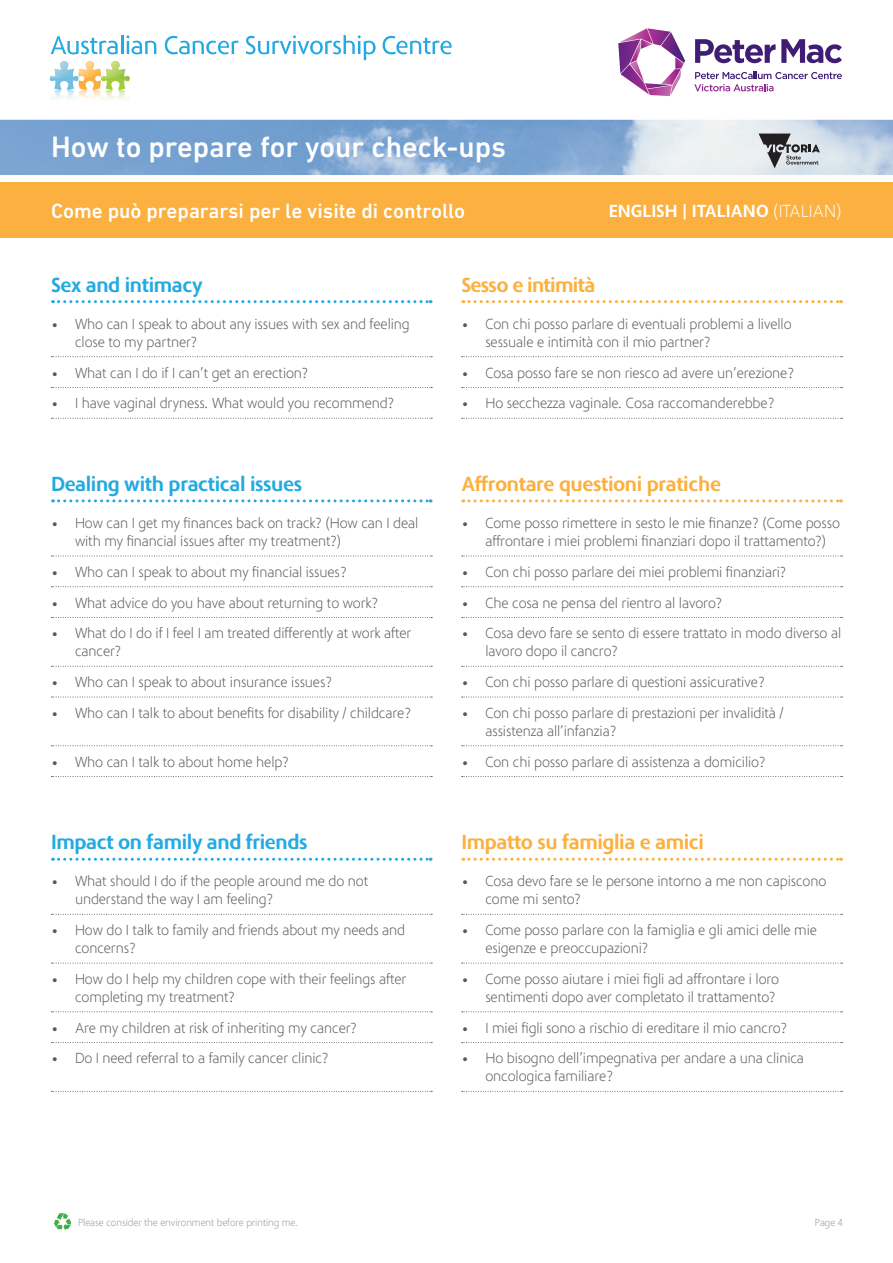
<style>
.page{position:relative;width:893px;height:1263px;background:#fff}
.page>*{position:absolute;margin:0;border:0;box-sizing:border-box;transform-origin:0 0}
.t1{font:500 30px "DIN Next LT Pro";color:#fff}
.Sub_Head_1{font:700 21px "Phoenica STD";letter-spacing:-.02em;color:#24aae1}
.Sub_Head_1-2{font:700 21px "Phoenica STD";letter-spacing:-.02em;color:#fbb03f}
.t2{font:500 21px "DIN Next LT Pro";color:#fff}
.t3{font:700 18px "Phoenica STD";color:#fff}
.t4{font:300 15px/18px "Phoenica STD";letter-spacing:-.02em;color:#57585a}
.t5{font:300 10.5px "Phoenica STD";letter-spacing:-.02em;color:#939598}
.s1{font-weight:300}
</style>
<div class="page">
<img style="left:0;top:120px;width:893px;height:55px">
<svg style="left:54px;top:1213px;width:17px;height:17px"></svg>
<svg style="left:758px;top:134px;width:62px;height:34px;background:#a0a4a8"></svg>
<svg style="left:51px;top:35px;width:105px;height:19px"></svg>
<svg style="left:165px;top:36px;width:74px;height:18px"></svg>
<svg style="left:246px;top:35px;width:130px;height:25px"></svg>
<svg style="left:383px;top:36px;width:69px;height:18px"></svg>
<svg style="left:49px;top:61px;width:81px;height:29px"></svg>
<svg style="left:50px;top:90px;width:29px;height:8px"></svg>
<svg style="left:79px;top:90px;width:22px;height:9px"></svg>
<svg style="left:101px;top:90px;width:29px;height:9px"></svg>
<svg style="left:695px;top:39px;width:147px;height:24px"></svg>
<svg style="left:694px;top:72px;width:148px;height:19px"></svg>
<svg style="left:618px;top:28px;width:67px;height:68px"></svg>
<div style="left:0;top:183px;width:893px;height:55px;background:#fbb03f"></div>
<svg style="left:53px;top:300px;width:378px;height:3px"></svg>
<svg style="left:51px;top:356px;width:381px;height:1px"></svg>
<svg style="left:51px;top:387px;width:381px;height:1px"></svg>
<svg style="left:51px;top:418px;width:381px;height:1px"></svg>
<svg style="left:53px;top:499px;width:378px;height:3px"></svg>
<svg style="left:51px;top:556px;width:381px;height:1px"></svg>
<svg style="left:51px;top:586px;width:381px;height:1px"></svg>
<svg style="left:51px;top:617px;width:381px;height:1px"></svg>
<svg style="left:51px;top:666px;width:381px;height:1px"></svg>
<svg style="left:51px;top:697px;width:381px;height:1px"></svg>
<svg style="left:51px;top:745px;width:381px;height:1px"></svg>
<svg style="left:51px;top:776px;width:381px;height:1px"></svg>
<svg style="left:53px;top:858px;width:378px;height:3px"></svg>
<svg style="left:51px;top:914px;width:381px;height:1px"></svg>
<svg style="left:51px;top:963px;width:381px;height:1px"></svg>
<svg style="left:51px;top:1011px;width:381px;height:1px"></svg>
<svg style="left:51px;top:1042px;width:381px;height:1px"></svg>
<svg style="left:51px;top:1091px;width:381px;height:1px"></svg>
<svg style="left:463px;top:300px;width:378px;height:3px"></svg>
<svg style="left:462px;top:356px;width:381px;height:1px"></svg>
<svg style="left:462px;top:387px;width:381px;height:1px"></svg>
<svg style="left:462px;top:418px;width:381px;height:1px"></svg>
<svg style="left:463px;top:499px;width:378px;height:3px"></svg>
<svg style="left:462px;top:556px;width:381px;height:1px"></svg>
<svg style="left:462px;top:586px;width:381px;height:1px"></svg>
<svg style="left:462px;top:617px;width:381px;height:1px"></svg>
<svg style="left:462px;top:666px;width:381px;height:1px"></svg>
<svg style="left:462px;top:697px;width:381px;height:1px"></svg>
<svg style="left:462px;top:745px;width:381px;height:1px"></svg>
<svg style="left:462px;top:776px;width:381px;height:1px"></svg>
<svg style="left:463px;top:858px;width:378px;height:3px"></svg>
<svg style="left:462px;top:914px;width:381px;height:1px"></svg>
<svg style="left:462px;top:963px;width:381px;height:1px"></svg>
<svg style="left:462px;top:1011px;width:381px;height:1px"></svg>
<svg style="left:462px;top:1042px;width:381px;height:1px"></svg>
<svg style="left:462px;top:1091px;width:381px;height:1px"></svg>
<h1 class="t1" style="left:51px;top:129px;width:456px">How to prepare for your check-ups</h1>
<h2 class="t2" style="left:51px;top:199px;width:416px">Come può prepararsi per le visite di controllo</h2>
<p class="t3" style="left:609px;top:201px;width:234px">ENGLISH | ITALIANO <span class="s1">(ITALIAN)</span></p>
<p class="Sub_Head_1" style="left:51px;top:274px;width:153px">Sex and intimacy</p>
<p class="t4" style="left:75px;top:315px;width:336px;text-indent:-24px">• Who can I speak to about any issues with sex and feeling close to my partner?</p>
<p class="t4" style="left:51px;top:364px;width:259px">• What can I do if I can’t get an erection?</p>
<p class="t4" style="left:51px;top:395px;width:345px">• I have vaginal dryness. What would you recommend?</p>
<p class="Sub_Head_1" style="left:51px;top:473px;width:253px">Dealing with practical issues</p>
<p class="t4" style="left:75px;top:514px;width:345px;text-indent:-24px">• How can I get my finances back on track? (How can I deal with my financial issues after my treatment?)</p>
<p class="t4" style="left:51px;top:563px;width:298px">• Who can I speak to about my financial issues?</p>
<p class="t4" style="left:51px;top:594px;width:329px">• What advice do you have about returning to work?</p>
<p class="t4" style="left:75px;top:625px;width:338px;text-indent:-24px">• What do I do if I feel I am treated differently at work after cancer?</p>
<p class="t4" style="left:51px;top:673px;width:283px">• Who can I speak to about insurance issues?</p>
<p class="t4" style="left:51px;top:704px;width:362px">• Who can I talk to about benefits for disability / childcare?</p>
<p class="t4" style="left:51px;top:753px;width:239px">• Who can I talk to about home help?</p>
<p class="Sub_Head_1" style="left:51px;top:831px;width:258px">Impact on family and friends</p>
<p class="t4" style="left:75px;top:873px;width:295px;text-indent:-24px">• What should I do if the people around me do not understand the way I am feeling?</p>
<p class="t4" style="left:75px;top:921px;width:332px;text-indent:-24px">• How do I talk to family and friends about my needs and concerns?</p>
<p class="t4" style="left:75px;top:970px;width:333px;text-indent:-24px">• How do I help my children cope with their feelings after completing my treatment?</p>
<p class="t4" style="left:51px;top:1019px;width:308px">• Are my children at risk of inheriting my cancer?</p>
<p class="t4" style="left:51px;top:1050px;width:279px">• Do I need referral to a family cancer clinic?</p>
<p class="Sub_Head_1-2" style="left:461px;top:274px;width:135px">Sesso e intimità</p>
<p class="t4" style="left:485px;top:315px;width:308px;text-indent:-24px">• Con chi posso parlare di eventuali problemi a livello sessuale e intimità con il mio partner?</p>
<p class="t4" style="left:461px;top:364px;width:335px">• Cosa posso fare se non riesco ad avere un’erezione?</p>
<p class="t4" style="left:461px;top:395px;width:315px">• Ho secchezza vaginale. Cosa raccomanderebbe?</p>
<p class="Sub_Head_1-2" style="left:461px;top:473px;width:261px">Affrontare questioni pratiche</p>
<p class="t4" style="left:485px;top:514px;width:356px;text-indent:-24px">• Come posso rimettere in sesto le mie finanze? (Come posso affrontare i miei problemi finanziari dopo il trattamento?)</p>
<p class="t4" style="left:461px;top:563px;width:327px">• Con chi posso parlare dei miei problemi finanziari?</p>
<p class="t4" style="left:461px;top:594px;width:263px">• Che cosa ne pensa del rientro al lavoro?</p>
<p class="t4" style="left:485px;top:625px;width:358px;text-indent:-24px">• Cosa devo fare se sento di essere trattato in modo diverso al lavoro dopo il cancro?</p>
<p class="t4" style="left:461px;top:673px;width:305px">• Con chi posso parlare di questioni assicurative?</p>
<p class="t4" style="left:485px;top:704px;width:300px;text-indent:-24px">• Con chi posso parlare di prestazioni per invalidità / assistenza all’infanzia?</p>
<p class="t4" style="left:461px;top:753px;width:306px">• Con chi posso parlare di assistenza a domicilio?</p>
<p class="Sub_Head_1-2" style="left:461px;top:831px;width:244px">Impatto su famiglia e amici</p>
<p class="t4" style="left:485px;top:873px;width:343px;text-indent:-24px">• Cosa devo fare se le persone intorno a me non capiscono come mi sento?</p>
<p class="t4" style="left:485px;top:921px;width:333px;text-indent:-24px">• Come posso parlare con la famiglia e gli amici delle mie esigenze e preoccupazioni?</p>
<p class="t4" style="left:461px;top:970px;width:320px;text-align:right">• Come posso aiutare i miei figli ad affrontare i loro sentimenti dopo aver completato il trattamento?</p>
<p class="t4" style="left:461px;top:1019px;width:327px">• I miei figli sono a rischio di ereditare il mio cancro?</p>
<p class="t4" style="left:485px;top:1050px;width:320px;text-indent:-24px">• Ho bisogno dell’impegnativa per andare a una clinica oncologica familiare?</p>
<p class="t5" style="left:78px;top:1217px;width:222px">Please consider the environment before printing me.</p>
<p class="t5" style="left:815px;top:1217px;width:30px">Page 4</p>
</div>
